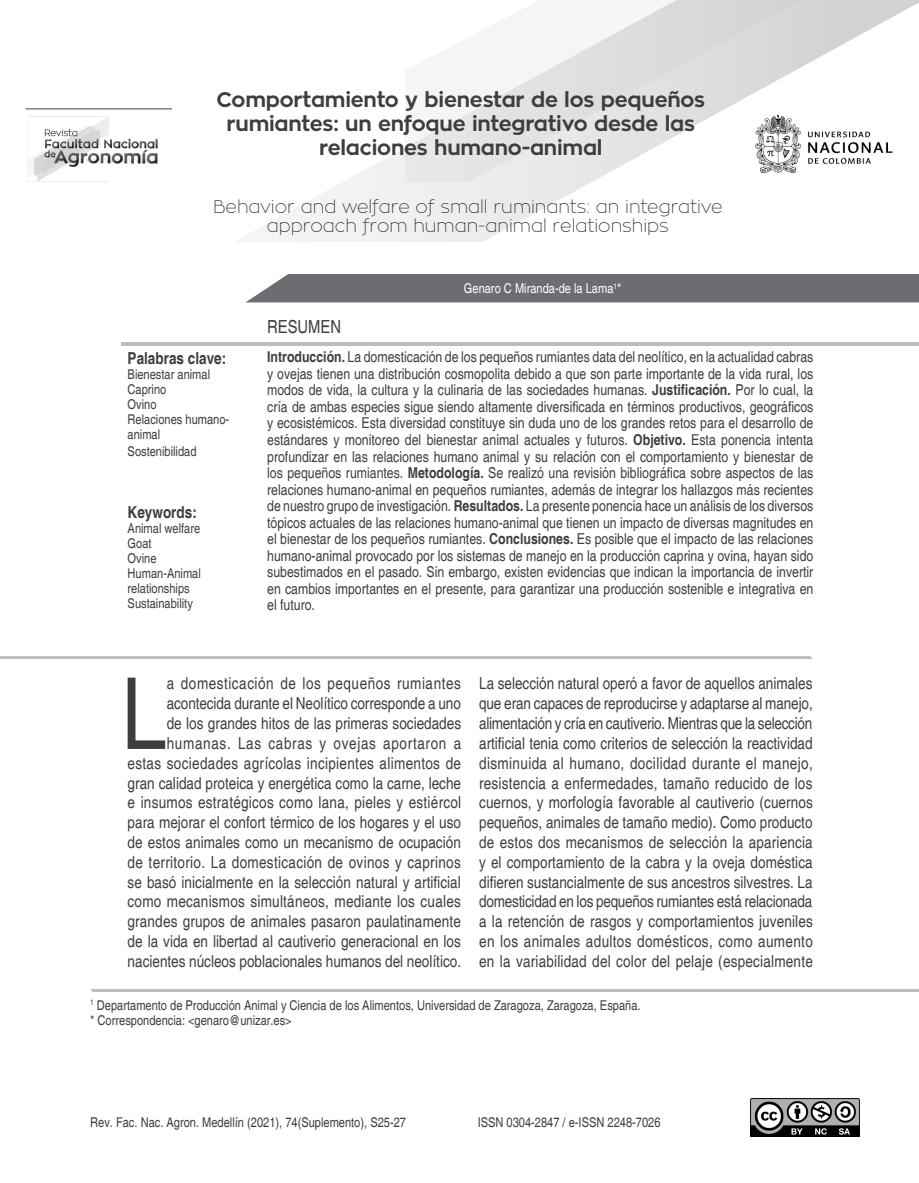
<style>
.page{position:relative;width:919px;height:1183px;background:#fff}
.page>*{position:absolute;margin:0;border:0;box-sizing:border-box;transform-origin:0 0}
.t1{font:condensed 99.3px "Helvetica";color:#3e3e3f}
.t2{font:700 21px/24px "Zona Pro";letter-spacing:-.01em;color:#3e3e3f;text-align:center}
.t3{font:100 18px/19.5px "Zona Pro";color:#231f20;text-align:center}
.t4{font:condensed 18px "Helvetica";color:#3e3e3f}
.t5{font:condensed 16.5px/19.8px "Helvetica";letter-spacing:.005em;color:#3e3e3f;text-align:right}
.t6{font:700 condensed 16.5px "Helvetica";color:#3e3e3f}
.t7{font:condensed 15px/16.5px "Helvetica";color:#3e3e3f;text-align:justify}
.t8{font:condensed 13.5px/15px "Helvetica";color:#3e3e3f}
.t9{font:condensed 13.5px "Helvetica";color:#fff}
.s1{font-weight:700}
</style>
<div class="page">
<div style="left:246px;top:274px;width:672px;height:28px;background:#6c6d70"></div>
<svg style="left:237px;top:0;width:681px;height:242px"></svg>
<img style="left:405px;top:0;width:397px;height:182px">
<hr style="left:26px;top:108px;width:146px;height:1px;background:#808285">
<hr style="left:0;top:656px;width:812px;height:3px;background:#bcbdc0">
<hr style="left:90px;top:989px;width:828px;height:2px;background:#bcbdc0">
<img style="left:28px;top:116px;width:130px;height:66px">
<img style="left:748px;top:106px;width:146px;height:70px">
<img style="left:750px;top:1098px;width:109px;height:38px">
<hr style="left:122px;top:342px;width:796px;height:3px;background:#bcbdc0">
<p class="t2" style="left:216px;top:88px;width:490px">Comportamiento y bienestar de los pequeños rumiantes: un enfoque integrativo desde las relaciones humano-animal</p>
<p class="t3" style="left:213px;top:197px;width:511px">Behavior and welfare of small ruminants: an integrative approach from human-animal relationships</p>
<p class="t6" style="left:128px;top:348px;width:100px">Palabras clave:</p>
<p class="t8" style="left:128px;top:367px;width:84px">Bienestar animal<br>Caprino</p>
<p class="t8" style="left:128px;top:397px;width:30px">Ovino</p>
<p class="t8" style="left:128px;top:412px;width:103px">Relaciones humano&shy;animal</p>
<p class="t8" style="left:128px;top:443px;width:70px">Sostenibilidad</p>
<p class="t6" style="left:128px;top:502px;width:71px">Keywords:</p>
<p class="t8" style="left:128px;top:521px;width:74px">Animal welfare</p>
<p class="t8" style="left:128px;top:536px;width:26px">Goat</p>
<p class="t8" style="left:128px;top:551px;width:30px">Ovine</p>
<p class="t8" style="left:128px;top:566px;width:75px">Human-Animal relationships<br>Sustainability</p>
<p class="t4" style="left:267px;top:316px;width:75px">RESUMEN</p>
<p class="t9" style="left:464px;top:280px;width:159px">Genaro C Miranda-de la Lama<sup>1</sup>*</p>
<p class="t7" style="left:267px;top:349px;width:547px"><span class="s1">Introducción.</span> La domesticación de los pequeños rumiantes data del neolítico, en la actualidad cabras y ovejas tienen una distribución cosmopolita debido a que son parte importante de la vida rural, los modos de vida, la cultura y la culinaria de las sociedades humanas. <span class="s1">Justificación.</span> Por lo cual, la cría de ambas especies sigue siendo altamente diversificada en términos productivos, geográficos y ecosistémicos. Esta diversidad constituye sin duda uno de los grandes retos para el desarrollo de estándares y monitoreo del bienestar animal actuales y futuros. <span class="s1">Objetivo.</span> Esta ponencia intenta profundizar en las relaciones humano animal y su relación con el comportamiento y bienestar de los pequeños rumiantes. <span class="s1">Metodología.</span> Se realizó una revisión bibliográfica sobre aspectos de las relaciones humano-animal en pequeños rumiantes, además de integrar los hallazgos más recientes de nuestro grupo de investigación. <span class="s1">Resultados.</span> La presente ponencia hace un análisis de los diversos tópicos actuales de las relaciones humano-animal que tienen un impacto de diversas magnitudes en el bienestar de los pequeños rumiantes. <span class="s1">Conclusiones.</span> Es posible que el impacto de las relaciones humano-animal provocado por los sistemas de manejo en la producción caprina y ovina, hayan sido subestimados en el pasado. Sin embargo, existen evidencias que indican la importancia de invertir en cambios importantes en el presente, para garantizar una producción sostenible e integrativa en el futuro.</p>
<p class="t5" style="left:128px;top:673px;width:335px">a domesticación de los pequeños rumiantes acontecida durante el Neolítico corresponde a uno<br>de los grandes hitos de las primeras sociedades humanas. Las cabras y ovejas aportaron a<br>estas sociedades agrícolas incipientes alimentos de gran calidad proteica y energética como la carne, leche e insumos estratégicos como lana, pieles y estiércol para mejorar el confort térmico de los hogares y el uso de estos animales como un mecanismo de ocupación de territorio. La domesticación de ovinos y caprinos se basó inicialmente en la selección natural y artificial como mecanismos simultáneos, mediante los cuales grandes grupos de animales pasaron paulatinamente de la vida en libertad al cautiverio generacional en los nacientes núcleos poblacionales humanos del neolítico.</p>
<p class="t5" style="left:479px;top:673px;width:335px;text-align:justify">La selección natural operó a favor de aquellos animales que eran capaces de reproducirse y adaptarse al manejo, alimentación y cría en cautiverio. Mientras que la selección artificial tenia como criterios de selección la reactividad disminuida al humano, docilidad durante el manejo, resistencia a enfermedades, tamaño reducido de los cuernos, y morfología favorable al cautiverio (cuernos pequeños, animales de tamaño medio). Como producto de estos dos mecanismos de selección la apariencia y el comportamiento de la cabra y la oveja doméstica difieren sustancialmente de sus ancestros silvestres. La domesticidad en los pequeños rumiantes está relacionada a la retención de rasgos y comportamientos juveniles en los animales adultos domésticos, como aumento en la variabilidad del color del pelaje (especialmente</p>
<p class="t1" style="left:121px;top:655px;width:47px">L</p>
<p class="t8" style="left:90px;top:997px;width:551px"><sup>1</sup> Departamento de Producción Animal y Ciencia de los Alimentos, Universidad de Zaragoza, Zaragoza, España.</p>
<p class="t8" style="left:90px;top:1012px;width:203px">* Correspondencia: &lt;genaro@unizar.es&gt;</p>
<p class="t8" style="left:90px;top:1114px;width:317px">Rev. Fac. Nac. Agron. Medellín (2021), 74(Suplemento), S25-27</p>
<p class="t8" style="left:477px;top:1114px;width:184px">ISSN 0304-2847 / e-ISSN 2248-7026</p>
</div>
